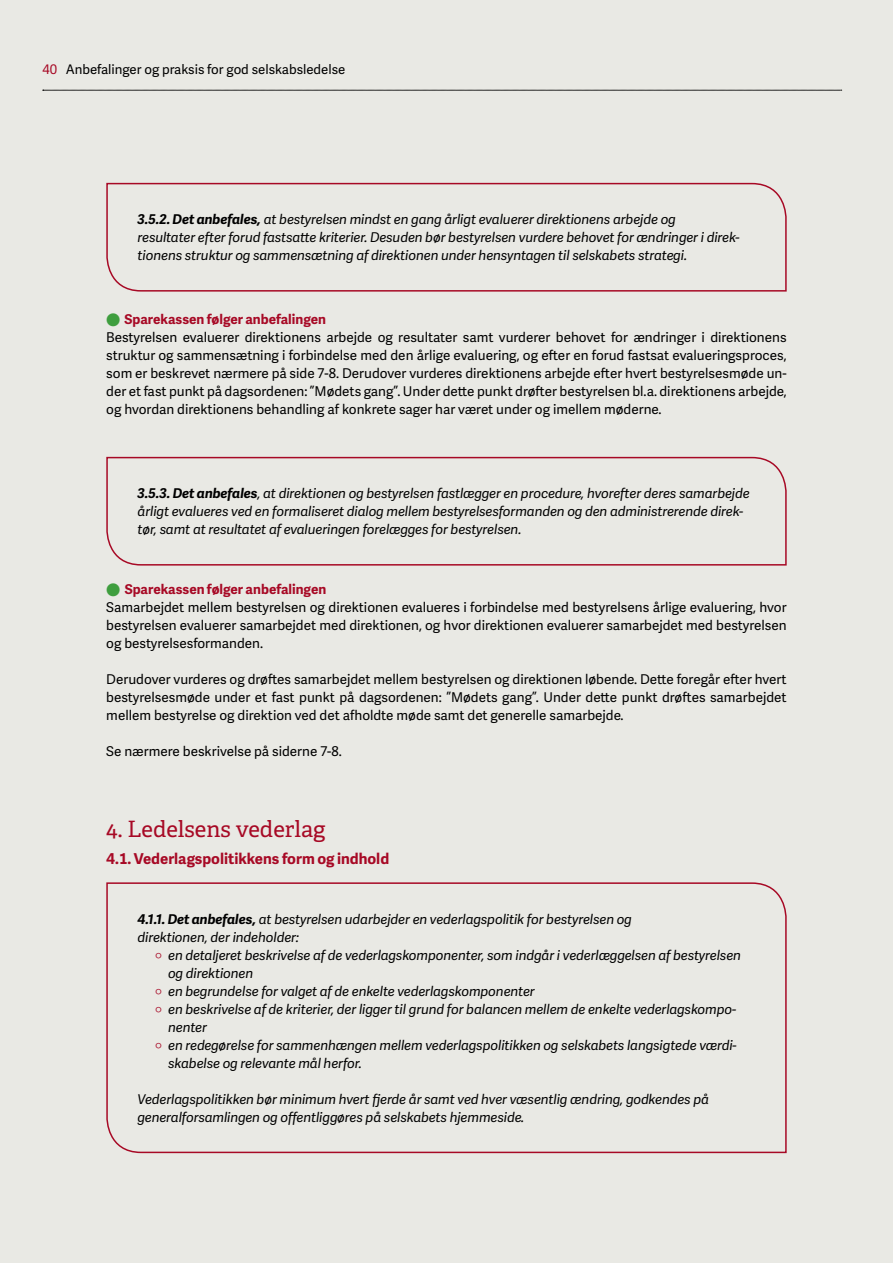
<style>
.page{position:relative;width:893px;height:1263px;background:#e9e9e4}
.page>*{position:absolute;margin:0;border:0;box-sizing:border-box;transform-origin:0 0}
.t1{font:22.5px "Adelle";color:#a70925}
.t2{font:700 15px "Adelle Sans";color:#a70925}
.t3{font:italic 13.5px/18px "Adelle Sans";letter-spacing:-.01em;color:#000}
.t4{font:13.5px/18px "Adelle Sans";color:#000}
.t5{font:13.2px "Adelle Sans";color:#000}
.s1{color:#a70925}
.s2{font-weight:700}
.s3{color:#3f9e3e}
.s4{font-weight:700;color:#a70925}
.s5{font-style:normal;color:#a70925}
</style>
<div class="page">
<svg style="left:43px;top:90px;width:799px;height:1px"></svg>
<svg style="left:106px;top:456px;width:681px;height:110px"></svg>
<svg style="left:106px;top:882px;width:681px;height:272px"></svg>
<svg style="left:106px;top:182px;width:681px;height:110px"></svg>
<p class="t5" style="left:43px;top:60px;width:304px"><span class="s1">40</span> Anbefalinger og praksis for god selskabsledelse</p>
<p class="t3" style="left:138px;top:210px;width:604px"><span class="s2">3.5.2. Det anbefales,</span> at bestyrelsen mindst en gang årligt evaluerer direktionens arbejde og<br>resultater efter forud fastsatte kriterier. Desuden bør bestyrelsen vurdere behovet for ændringer i direk&shy;tionens struktur og sammensætning af direktionen under hensyntagen til selskabets strategi.</p>
<p class="t4" style="left:106px;top:310px;width:682px"><span class="s3">●</span> <span class="s4">Sparekassen følger anbefalingen<br></span>Bestyrelsen evaluerer direktionens arbejde og resultater samt vurderer behovet for ændringer i direktionens struktur og sammensætning i forbindelse med den årlige evaluering, og efter en forud fastsat evalueringsproces, som er beskrevet nærmere på side 7-8. Derudover vurderes direktionens arbejde efter hvert bestyrelsesmøde un&shy;der et fast punkt på dagsordenen: ”Mødets gang”. Under dette punkt drøfter bestyrelsen bl.a. direktionens arbejde, og hvordan direktionens behandling af konkrete sager har været under og imellem møderne.</p>
<p class="t3" style="left:138px;top:484px;width:614px"><span class="s2">3.5.3. Det anbefales</span>, at direktionen og bestyrelsen fastlægger en procedure, hvorefter deres samarbejde årligt evalueres ved en formaliseret dialog mellem bestyrelsesformanden og den administrerende direk&shy;tør, samt at resultatet af evalueringen forelægges for bestyrelsen.</p>
<p class="t4" style="left:106px;top:580px;width:682px"><span class="s3">●</span> <span class="s4">Sparekassen følger anbefalingen<br></span>Samarbejdet mellem bestyrelsen og direktionen evalueres i forbindelse med bestyrelsens årlige evaluering, hvor bestyrelsen evaluerer samarbejdet med direktionen, og hvor direktionen evaluerer samarbejdet med bestyrelsen og bestyrelsesformanden.</p>
<p class="t4" style="left:106px;top:670px;width:682px;text-align:justify">Derudover vurderes og drøftes samarbejdet mellem bestyrelsen og direktionen løbende. Dette foregår efter hvert bestyrelsesmøde under et fast punkt på dagsordenen: ”Mødets gang”. Under dette punkt drøftes samarbejdet mellem bestyrelse og direktion ved det afholdte møde samt det generelle samarbejde.</p>
<p class="t4" style="left:106px;top:742px;width:237px">Se nærmere beskrivelse på siderne 7-8.</p>
<h1 class="t1" style="left:106px;top:813px;width:221px">4. Ledelsens vederlag</h1>
<p class="t2" style="left:106px;top:848px;width:284px">4.1. Vederlagspolitikkens form og indhold</p>
<p class="t3" style="left:138px;top:909px;width:496px"><span class="s2">4.1.1. Det anbefales,</span> at bestyrelsen udarbejder en vederlagspolitik for bestyrelsen og direktionen, der indeholder:</p>
<p class="t3" style="left:155px;top:945px;width:588px"><span class="s5">T</span> en detaljeret beskrivelse af de vederlagskomponenter, som indgår i vederlæggelsen af bestyrelsen</p>
<p class="t3" style="left:168px;top:963px;width:87px">og direktionen</p>
<p class="t3" style="left:155px;top:981px;width:382px"><span class="s5">T</span> en begrundelse for valget af de enkelte vederlagskomponenter</p>
<p class="t3" style="left:155px;top:999px;width:583px"><span class="s5">T</span> en beskrivelse af de kriterier, der ligger til grund for balancen mellem de enkelte vederlagskompo-</p>
<p class="t3" style="left:168px;top:1017px;width:40px">nenter</p>
<p class="t3" style="left:155px;top:1035px;width:584px"><span class="s5">T</span> en redegørelse for sammenhængen mellem vederlagspolitikken og selskabets langsigtede værdi-</p>
<p class="t3" style="left:168px;top:1053px;width:195px">skabelse og relevante mål herfor.</p>
<p class="t3" style="left:138px;top:1089px;width:573px">Vederlagspolitikken bør minimum hvert fjerde år samt ved hver væsentlig ændring, godkendes på generalforsamlingen og offentliggøres på selskabets hjemmeside.</p>
</div>
